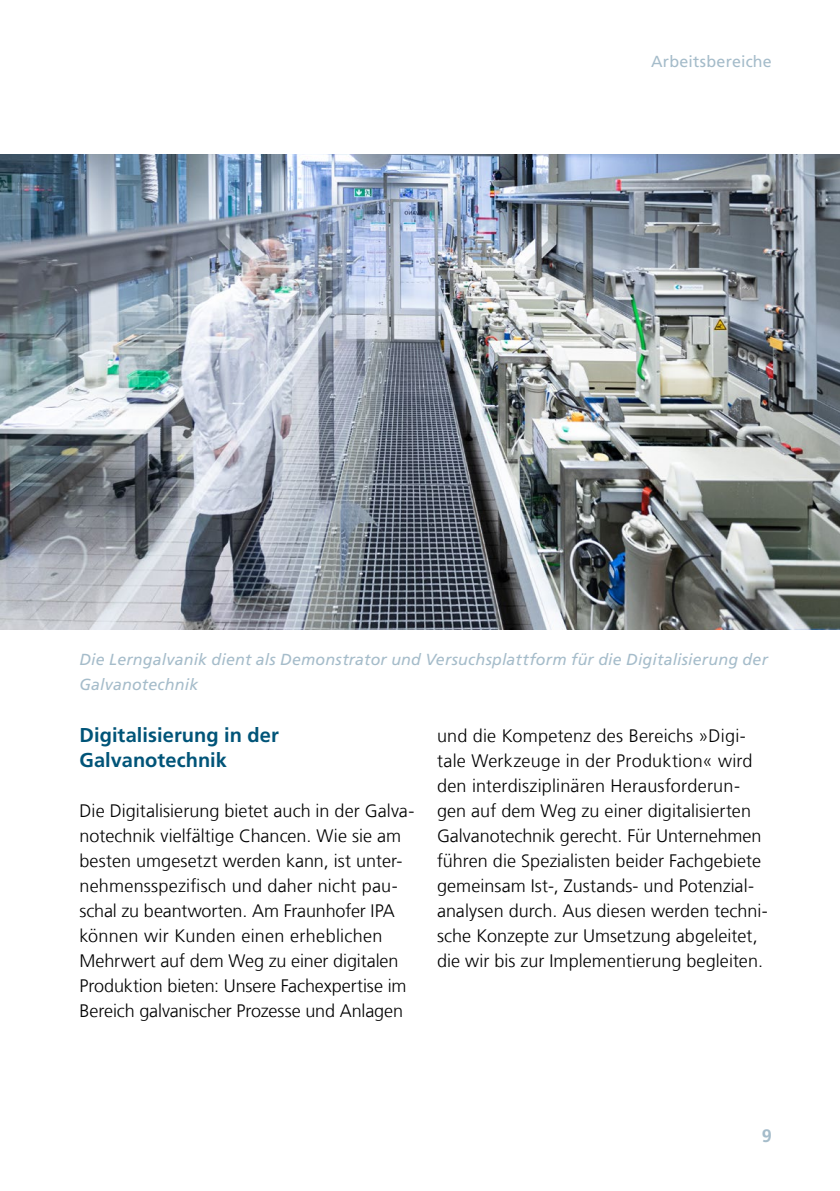
<style>
.page{position:relative;width:840px;height:1191px;background:#fff}
.page>*{position:absolute;margin:0;border:0;box-sizing:border-box;transform-origin:0 0}
.t1{font:700 20px/25px "Frutiger LT Com";letter-spacing:.005em;color:#005478}
.t2{font:300 18px/25px "Frutiger LT Com";letter-spacing:.005em;color:#000}
.t3{font:700 18px "Frutiger LT Com";color:#a5bcca}
.t4{font:italic 16px/25px "Frutiger LT Com";letter-spacing:.01em;color:#a5bcca}
.t5{font:16px "Frutiger LT Com";letter-spacing:.015em;color:#a5bcca}
</style>
<div class="page">
<img style="left:0;top:154px;width:839px;height:475px">
<p class="t5" style="left:650px;top:52px;width:122px">Arbeitsbereiche</p>
<p class="t4" style="left:79px;top:646px;width:689px">Die Lerngalvanik dient als Demonstrator und Versuchsplattform für die Digitalisierung der<br>Galvanotechnik</p>
<p class="t1" style="left:79px;top:722px;width:201px">Digitalisierung in der<br>Galvanotechnik</p>
<p class="t2" style="left:79px;top:798px;width:336px">Die Digitalisierung bietet auch in der Galva&shy;notechnik vielfältige Chancen. Wie sie am besten umgesetzt werden kann, ist unter&shy;nehmensspezifisch und daher nicht pau&shy;schal zu beantworten. Am Fraunhofer IPA können wir Kunden einen erheblichen Mehrwert auf dem Weg zu einer digitalen Produktion bieten: Unsere Fachexpertise im Bereich galvanischer Prozesse und Anlagen</p>
<p class="t2" style="left:437px;top:723px;width:332px">und die Kompetenz des Bereichs »Digi&shy;tale Werkzeuge in der Produktion« wird den interdisziplinären Herausforderun&shy;gen auf dem Weg zu einer digitalisierten Galvanotechnik gerecht. Für Unternehmen führen die Spezialisten beider Fachgebiete gemeinsam Ist-, Zustands- und Potenzial&shy;analysen durch. Aus diesen werden techni&shy;sche Konzepte zur Umsetzung abgeleitet, die wir bis zur Implementierung begleiten.</p>
<p class="t3" style="left:761px;top:1125px;width:12px">9</p>
</div>
